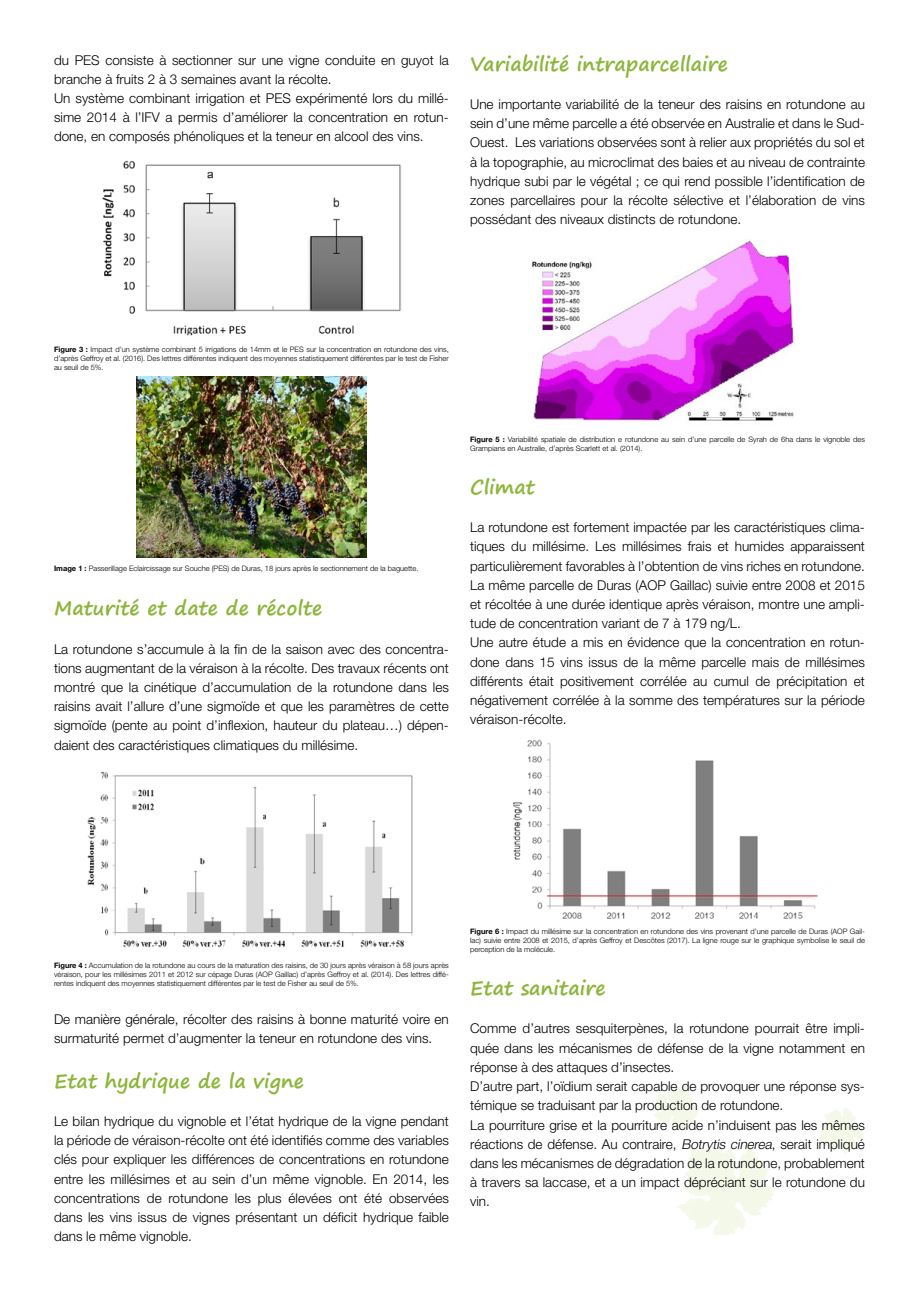
<style>
.page{position:relative;width:919px;height:1289px;background:#fff}
.page>*{position:absolute;margin:0;border:0;box-sizing:border-box;transform-origin:0 0}
.t1{font:700 19.5px "Segoe Print";color:#8bb63a}
.t2{font:300 13.5px/19.2px "Helvetica Neue";color:#000}
.t3{font:300 7.5px/9px "Helvetica Neue";color:#000;text-align:justify}
.s1{font-weight:700}
.s2{font-style:italic}
</style>
<div class="page">
<img style="left:654px;top:895px;width:209px;height:339px">
<img style="left:102px;top:160px;width:299px;height:175px">
<img style="left:88px;top:771px;width:325px;height:177px">
<img style="left:513px;top:739px;width:304px;height:182px">
<hr style="left:547px;top:895px;width:270px;height:1px;background:#d2232a">
<img style="left:532px;top:240px;width:262px;height:181px">
<img style="left:136px;top:376px;width:230px;height:181px">
<p class="t2" style="left:54px;top:50px;width:396px">du PES consiste à sectionner sur une vigne conduite en guyot la branche à fruits 2 à 3 semaines avant la récolte.<br>Un système combinant irrigation et PES expérimenté lors du millé&shy;sime 2014 à l’IFV a permis d’améliorer la concentration en rotun&shy;done, en composés phénoliques et la teneur en alcool des vins.</p>
<h1 class="t1" style="left:470px;top:46px;width:259px">Variabilité intraparcellaire</h1>
<p class="t2" style="left:470px;top:94px;width:396px;text-align:justify">Une importante variabilité de la teneur des raisins en rotundone au sein d’une même parcelle a été observée en Australie et dans le Sud-Ouest. Les variations observées sont à relier aux propriétés du sol et à la topographie, au microclimat des baies et au niveau de contrainte hydrique subi par le végétal ; ce qui rend possible l’identification de zones parcellaires pour la récolte sélective et l’élaboration de vins possédant des niveaux distincts de rotundone.</p>
<p class="t3" style="left:54px;top:344px;width:396px"><span class="s1">Figure 3 :</span> Impact d’un système combinant 5 irrigations de 14mm et le PES sur la concentration en rotundone des vins, d’après Geffroy et al. (2016). Des lettres différentes indiquent des moyennes statistiquement différentes par le test de Fisher au seuil de 5%.</p>
<p class="t3" style="left:54px;top:563px;width:366px"><span class="s1">Image 1 :</span> Passerillage Eclaircissage sur Souche (PES) de Duras, 18 jours après le sectionnement de la baguette.</p>
<h1 class="t1" style="left:54px;top:590px;width:270px">Maturité et date de récolte</h1>
<p class="t2" style="left:54px;top:639px;width:396px;text-align:justify">La rotundone s’accumule à la fin de la saison avec des concentra&shy;tions augmentant de la véraison à la récolte. Des travaux récents ont montré que la cinétique d’accumulation de la rotundone dans les raisins avait l’allure d’une sigmoïde et que les paramètres de cette sigmoïde (pente au point d’inflexion, hauteur du plateau…) dépen&shy;daient des caractéristiques climatiques du millésime.</p>
<p class="t3" style="left:470px;top:435px;width:396px"><span class="s1">Figure 5 :</span> Variabilité spatiale de distribution e rotundone au sein d’une parcelle de Syrah de 6ha dans le vignoble des<br>Grampians en Australie, d’après Scarlett et al. (2014).</p>
<h1 class="t1" style="left:470px;top:469px;width:66px">Climat</h1>
<p class="t2" style="left:470px;top:517px;width:396px">La rotundone est fortement impactée par les caractéristiques clima&shy;tiques du millésime. Les millésimes frais et humides apparaissent particulièrement favorables à l’obtention de vins riches en rotundone.<br>La même parcelle de Duras (AOP Gaillac) suivie entre 2008 et 2015 et récoltée à une durée identique après véraison, montre une ampli&shy;tude de concentration variant de 7 à 179 ng/L.<br>Une autre étude a mis en évidence que la concentration en rotun&shy;done dans 15 vins issus de la même parcelle mais de millésimes différents était positivement corrélée au cumul de précipitation et négativement corrélée à la somme des températures sur la période véraison-récolte.</p>
<p class="t3" style="left:54px;top:960px;width:396px"><span class="s1">Figure 4 :</span> Accumulation de la rotundone au cours de la maturation des raisins, de 30 jours après véraison à 58 jours après véraison, pour les millésimes 2011 et 2012 sur cépage Duras (AOP Gaillac) d’après Geffroy et al. (2014). Des lettres diffé&shy;rentes indiquent des moyennes statistiquement différentes par le test de Fisher au seuil de 5%.</p>
<p class="t2" style="left:54px;top:1009px;width:396px">De manière générale, récolter des raisins à bonne maturité voire en surmaturité permet d’augmenter la teneur en rotundone des vins.</p>
<h1 class="t1" style="left:54px;top:1062px;width:251px">Etat hydrique de la vigne</h1>
<p class="t2" style="left:54px;top:1111px;width:396px;text-align:justify">Le bilan hydrique du vignoble et l’état hydrique de la vigne pendant la période de véraison-récolte ont été identifiés comme des variables clés pour expliquer les différences de concentrations en rotundone entre les millésimes et au sein d’un même vignoble. En 2014, les concentrations de rotundone les plus élevées ont été observées dans les vins issus de vignes présentant un déficit hydrique faible dans le même vignoble.</p>
<p class="t3" style="left:470px;top:927px;width:396px"><span class="s1">Figure 6 :</span> Impact du millésime sur la concentration en rotundone des vins provenant d’une parcelle de Duras (AOP Gail&shy;lac) suivie entre 2008 et 2015, d’après Geffroy et Descôtes (2017). La ligne rouge sur le graphique symbolise le seuil de perception de la molécule.</p>
<h1 class="t1" style="left:470px;top:970px;width:137px">Etat sanitaire</h1>
<p class="t2" style="left:470px;top:1018px;width:396px">Comme d’autres sesquiterpènes, la rotundone pourrait être impli&shy;quée dans les mécanismes de défense de la vigne notamment en réponse à des attaques d’insectes.<br>D’autre part, l’oïdium serait capable de provoquer une réponse sys&shy;témique se traduisant par la production de rotundone.<br>La pourriture grise et la pourriture acide n’induisent pas les mêmes réactions de défense. Au contraire, <span class="s2">Botrytis cinerea</span>, serait impliqué dans les mécanismes de dégradation de la rotundone, probablement à travers sa laccase, et a un impact dépréciant sur le rotundone du vin.</p>
</div>
